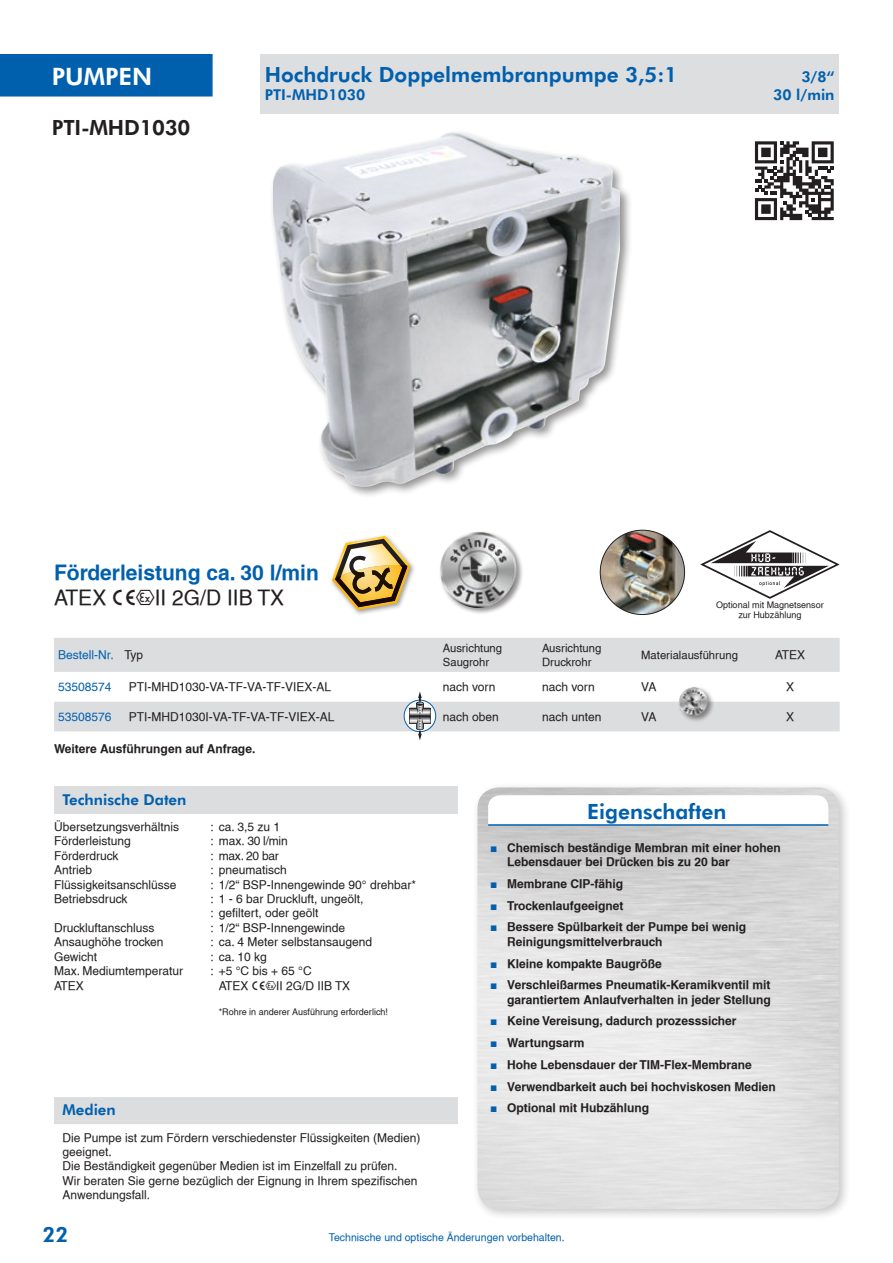
<style>
.page{position:relative;width:893px;height:1263px;background:#fff}
.page>*{position:absolute;margin:0;border:0;box-sizing:border-box;transform-origin:0 0}
.t1{font:800 24px "Futura BT";color:#fff}
.t2{font:800 21px "Futura BT";color:#0160ae}
.t3{font:21px "Helvetica CE Bold";color:#0160ae}
.t4{font:21px "Helvetica CE Normal";color:#231f20}
.t5{font:800 21px "Futura BT";letter-spacing:-.01em;color:#231f20}
.t6{font:800 15px "Futura BT";color:#0160ae}
.t7{font:12px/14.4px "Helvetica CE Normal";color:#231f20}
.t8{font:12px/14.4px "Helvetica CE Bold";color:#231f20}
.t9{font:12px "Helvetica CE Normal";color:#0161b0}
.t10{font:11.25px/13.5px "Helvetica CE Normal";color:#231f20}
.t11{font:10.5px "Helvetica CE Normal";color:#0160ae}
.t12{font:9px "Helvetica CE Normal";color:#231f20}
.s1{font-family:"Mar Vo Sym"}
.s2{font-family:"Arial";color:#0160ae}
</style>
<div class="page">
<div style="left:0;top:54px;width:213px;height:43px;background:#0160ae"></div>
<div style="left:261px;top:54px;width:578px;height:60px;background:#dddee0"></div>
<svg style="left:54px;top:638px;width:786px;height:93px;fill:#dcdddf"></svg>
<svg style="left:755px;top:141px;width:79px;height:79px"></svg>
<div style="left:329px;top:533px;width:87px;height:83px;background:#231f20;opacity:.45"></div>
<img style="left:332px;top:607px;width:78px;height:3px">
<svg style="left:332px;top:536px;width:78px;height:71px"></svg>
<img style="left:372px;top:567px;width:21px;height:25px">
<div style="left:439px;top:530px;width:85px;height:85px;background:#231f20;opacity:.5"></div>
<img style="left:440px;top:531px;width:77px;height:77px;border-radius:38px">
<div style="left:54px;top:1097px;width:404px;height:27px;background:#dcdddf"></div>
<div style="left:472px;top:781px;width:379px;height:440px;background:#231f20;opacity:.5"></div>
<img style="left:477px;top:787px;width:362px;height:422px">
<svg style="left:488px;top:795px;width:340px;height:29px"></svg>
<hr style="left:488px;top:824px;width:340px;height:2px;background:#0160ae">
<div style="left:269px;top:129px;width:363px;height:370px;background:#231f20;opacity:.5"></div>
<img style="left:273px;top:129px;width:347px;height:364px">
<svg style="left:404px;top:700px;width:32px;height:32px"></svg>
<div style="left:404px;top:700px;width:32px;height:32px;border:1px solid #0160ae;border-radius:50%"></div>
<svg style="left:409px;top:691px;width:22px;height:49px"></svg>
<svg style="left:700px;top:530px;width:140px;height:69px"></svg>
<img style="left:600px;top:530px;width:85px;height:84px;border-radius:42px">
<div style="left:54px;top:787px;width:404px;height:27px;background:#dcdddf"></div>
<div style="left:678px;top:686px;width:37px;height:37px;background:#231f20;opacity:.5"></div>
<img style="left:679px;top:687px;width:28px;height:29px;border-radius:14px">
<h1 class="t1" style="left:52px;top:62px;width:102px">PUMPEN</h1>
<p class="t5" style="left:52px;top:114px;width:140px">PTI-MHD1030</p>
<p class="t2" style="left:265px;top:62px;width:414px">Hochdruck Doppelmembranpumpe 3,5:1</p>
<p class="t6" style="left:801px;top:68px;width:35px">3/8“</p>
<p class="t6" style="left:265px;top:86px;width:102px">PTI-MHD1030</p>
<p class="t6" style="left:773px;top:86px;width:63px">30 l/min</p>
<p class="t3" style="left:54px;top:560px;width:266px">Förderleistung ca. 30 l/min</p>
<p class="t4" style="left:54px;top:585px;width:232px">ATEX <span class="s1">C`</span>II 2G/D IIB TX</p>
<p class="t12" style="left:716px;top:599px;width:109px">Optional mit Magnetsensor</p>
<p class="t12" style="left:738px;top:610px;width:65px">zur Hubzählung</p>
<p class="t9" style="left:58px;top:648px;width:57px">Bestell-Nr.</p>
<p class="t7" style="left:125px;top:648px;width:20px">Typ</p>
<p class="t10" style="left:443px;top:641px;width:61px">Ausrichtung<br>Saugrohr</p>
<p class="t10" style="left:542px;top:641px;width:61px">Ausrichtung<br>Druckrohr</p>
<p class="t10" style="left:641px;top:648px;width:98px">Materialausführung</p>
<p class="t7" style="left:775px;top:648px;width:31px">ATEX</p>
<p class="t9" style="left:58px;top:680px;width:55px">53508574</p>
<p class="t7" style="left:129px;top:680px;width:204px">PTI-MHD1030-VA-TF-VA-TF-VIEX-AL</p>
<p class="t7" style="left:443px;top:680px;width:54px">nach vorn</p>
<p class="t7" style="left:542px;top:680px;width:54px">nach vorn</p>
<p class="t7" style="left:641px;top:680px;width:17px">VA</p>
<p class="t7" style="left:786px;top:680px;width:10px">X</p>
<p class="t9" style="left:58px;top:709px;width:55px">53508576</p>
<p class="t7" style="left:129px;top:709px;width:207px">PTI-MHD1030I-VA-TF-VA-TF-VIEX-AL</p>
<p class="t7" style="left:443px;top:709px;width:58px">nach oben</p>
<p class="t7" style="left:542px;top:709px;width:61px">nach unten</p>
<p class="t7" style="left:641px;top:709px;width:17px">VA</p>
<p class="t7" style="left:786px;top:709px;width:10px">X</p>
<p class="t8" style="left:54px;top:741px;width:203px">Weitere Ausführungen auf Anfrage.</p>
<p class="t6" style="left:62px;top:790px;width:126px">Technische Daten</p>
<p class="t7" style="left:54px;top:819px;width:127px">Übersetzungsverhältnis<br>Förderleistung</p>
<p class="t7" style="left:54px;top:848px;width:124px">Förderdruck<br>Antrieb<br>Flüssigkeitsanschlüsse<br>Betriebsdruck</p>
<p class="t7" style="left:54px;top:920px;width:131px">Druckluftanschluss<br>Ansaughöhe trocken<br>Gewicht<br>Max. Mediumtemperatur<br>ATEX</p>
<p class="t7" style="left:211px;top:819px;width:207px">: ca. 3,5 zu 1<br>: max. 30 l/min<br>: max. 20 bar<br>: pneumatisch<br>: 1/2“ BSP-Innengewinde 90° drehbar* : 1 - 6 bar Druckluft, ungeölt,<br>: gefiltert, oder geölt<br>: 1/2“ BSP-Innengewinde<br>: ca. 4 Meter selbstansaugend<br>: ca. 10 kg<br>: +5 °C bis + 65 °C</p>
<p class="t7" style="left:219px;top:978px;width:133px">ATEX <span class="s1">C`</span>II 2G/D IIB TX</p>
<p class="t12" style="left:219px;top:1006px;width:171px">*Rohre in anderer Ausführung erforderlich!</p>
<p class="t6" style="left:63px;top:1101px;width:55px">Medien</p>
<p class="t7" style="left:63px;top:1130px;width:359px">Die Pumpe ist zum Fördern verschiedenster Flüssigkeiten (Medien) geeignet.</p>
<p class="t7" style="left:63px;top:1159px;width:337px">Die Beständigkeit gegenüber Medien ist im Einzelfall zu prüfen.</p>
<p class="t7" style="left:63px;top:1173px;width:356px">Wir beraten Sie gerne bezüglich der Eignung in Ihrem spezifischen<br>Anwendungsfall.</p>
<p class="t2" style="left:587px;top:798px;width:141px">Eigenschaften</p>
<p class="t8" style="left:507px;top:840px;width:275px;text-indent:-17px"><span class="s2">■</span> Chemisch beständige Membran mit einer hohen<br>Lebensdauer bei Drücken bis zu 20 bar</p>
<p class="t8" style="left:490px;top:876px;width:135px"><span class="s2">■</span> Membrane CIP-fähig</p>
<p class="t8" style="left:490px;top:898px;width:135px"><span class="s2">■</span> Trockenlaufgeeignet</p>
<p class="t8" style="left:507px;top:920px;width:240px;text-indent:-17px"><span class="s2">■</span> Bessere Spülbarkeit der Pumpe bei wenig<br>Reinigungsmittelverbrauch</p>
<p class="t8" style="left:490px;top:956px;width:173px"><span class="s2">■</span> Kleine kompakte Baugröße</p>
<p class="t8" style="left:490px;top:978px;width:282px;text-align:right"><span class="s2">■</span> Verschleißarmes Pneumatik-Keramikventil mit garantiertem Anlaufverhalten in jeder Stellung</p>
<p class="t8" style="left:490px;top:1014px;width:248px"><span class="s2">■</span> Keine Vereisung, dadurch prozesssicher</p>
<p class="t8" style="left:490px;top:1035px;width:96px"><span class="s2">■</span> Wartungsarm</p>
<p class="t8" style="left:490px;top:1057px;width:263px"><span class="s2">■</span> Hohe Lebensdauer der TIM-Flex-Membrane</p>
<p class="t8" style="left:490px;top:1079px;width:287px"><span class="s2">■</span> Verwendbarkeit auch bei hochviskosen Medien</p>
<p class="t8" style="left:490px;top:1101px;width:161px"><span class="s2">■</span> Optional mit Hubzählung</p>
<h2 class="t2" style="left:43px;top:1221px;width:27px">22</h2>
<p class="t11" style="left:329px;top:1231px;width:237px">Technische und optische Änderungen vorbehalten.</p>
</div>
